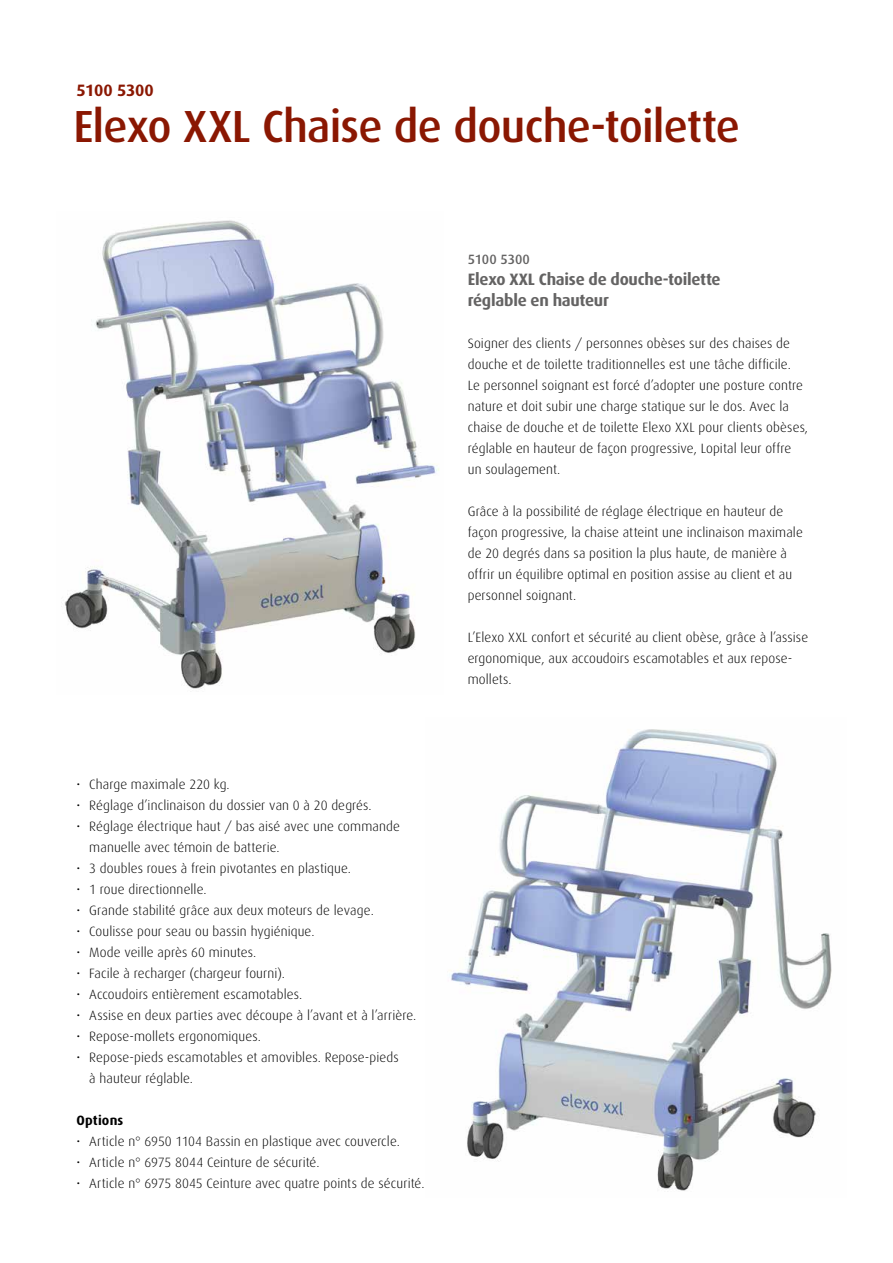
<style>
.page{position:relative;width:893px;height:1263px;background:#fff}
.page>*{position:absolute;margin:0;border:0;box-sizing:border-box;transform-origin:0 0}
.t1{font:500 45px "Dax";letter-spacing:-.02em;color:#8a1702}
.t2{font:700 16.5px/21px "Dax";letter-spacing:-.015em;color:#646363}
.t3{font:700 16.5px "Dax";letter-spacing:-.015em;color:#8a1702}
.t4{font:300 13.5px/21px "Dax";letter-spacing:.01em;color:#000}
.t5{font:500 13.5px "Dax";letter-spacing:-.005em;color:#646363}
.t6{font:700 13.5px "Dax";letter-spacing:.015em;color:#000}
</style>
<div class="page">
<img style="left:65px;top:220px;width:374px;height:469px">
<img style="left:449px;top:729px;width:383px;height:462px">
<p class="t3" style="left:77px;top:81px;width:79px">5100 5300</p>
<h1 class="t1" style="left:73px;top:101px;width:668px">Elexo XXL Chaise de douche-toilette</h1>
<p class="t4" style="left:77px;top:774px;width:155px">• Charge maximale 220 kg.</p>
<p class="t4" style="left:77px;top:795px;width:297px">• Réglage d’inclinaison du dossier van 0 à 20 degrés.</p>
<p class="t4" style="left:89px;top:816px;width:312px;text-indent:-13px">• Réglage électrique haut / bas aisé avec une commande manuelle avec témoin de batterie.</p>
<p class="t4" style="left:77px;top:858px;width:276px">• 3 doubles roues à frein pivotantes en plastique.</p>
<p class="t4" style="left:77px;top:879px;width:132px">• 1 roue directionnelle.</p>
<p class="t4" style="left:77px;top:900px;width:299px">• Grande stabilité grâce aux deux moteurs de levage.</p>
<p class="t4" style="left:77px;top:921px;width:240px">• Coulisse pour seau ou bassin hygiénique.</p>
<p class="t4" style="left:77px;top:942px;width:181px">• Mode veille après 60 minutes.</p>
<p class="t4" style="left:77px;top:963px;width:210px">• Facile à recharger (chargeur fourni).</p>
<p class="t4" style="left:77px;top:984px;width:227px">• Accoudoirs entièrement escamotables.</p>
<p class="t4" style="left:77px;top:1005px;width:341px">• Assise en deux parties avec découpe à l’avant et à l’arrière.</p>
<p class="t4" style="left:77px;top:1026px;width:186px">• Repose-mollets ergonomiques.</p>
<p class="t4" style="left:89px;top:1047px;width:311px;text-indent:-13px">• Repose-pieds escamotables et amovibles. Repose-pieds à hauteur réglable.</p>
<p class="t6" style="left:77px;top:1113px;width:48px">Options</p>
<p class="t4" style="left:77px;top:1131px;width:325px">• Article n° 6950 1104 Bassin en plastique avec couvercle.</p>
<p class="t4" style="left:77px;top:1152px;width:245px">• Article n° 6975 8044 Ceinture de sécurité.</p>
<p class="t4" style="left:77px;top:1173px;width:350px">• Article n° 6975 8045 Ceinture avec quatre points de sécurité.</p>
<p class="t5" style="left:468px;top:252px;width:64px">5100 5300</p>
<p class="t2" style="left:468px;top:269px;width:254px">Elexo XXL Chaise de douche-toilette réglable en hauteur</p>
<p class="t4" style="left:468px;top:333px;width:342px">Soigner des clients / personnes obèses sur des chaises de douche et de toilette traditionnelles est une tâche difficile.<br>Le personnel soignant est forcé d’adopter une posture contre nature et doit subir une charge statique sur le dos. Avec la chaise de douche et de toilette Elexo XXL pour clients obèses, réglable en hauteur de façon progressive, Lopital leur offre un soulagement.</p>
<p class="t4" style="left:468px;top:501px;width:337px">Grâce à la possibilité de réglage électrique en hauteur de façon progressive, la chaise atteint une inclinaison maximale de 20 degrés dans sa position la plus haute, de manière à offrir un équilibre optimal en position assise au client et au personnel soignant.</p>
<p class="t4" style="left:468px;top:627px;width:342px">L’Elexo XXL confort et sécurité au client obèse, grâce à l’assise ergonomique, aux accoudoirs escamotables et aux repose&shy;mollets.</p>
</div>
